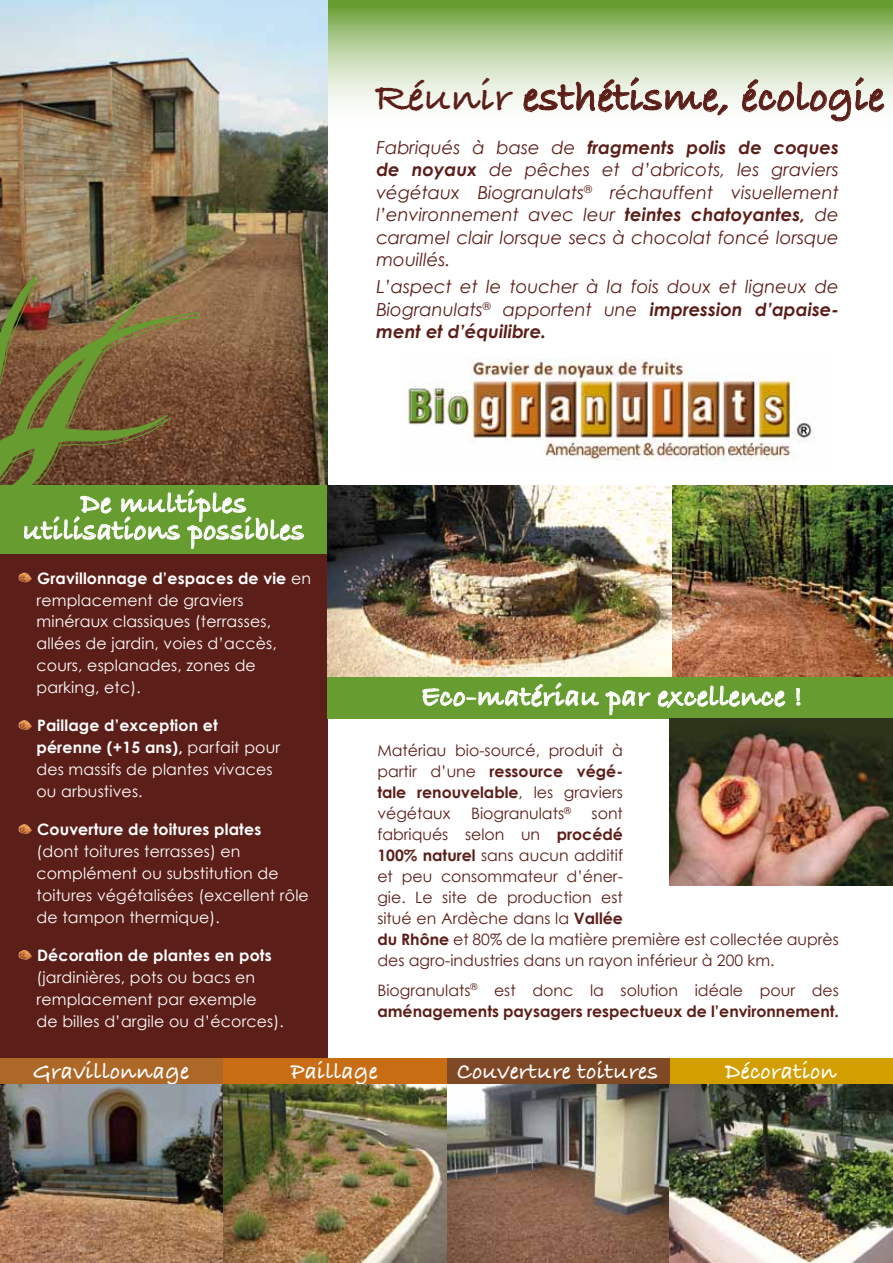
<style>
.page{position:relative;width:893px;height:1263px;background:#fff}
.page>*{position:absolute;margin:0;border:0;box-sizing:border-box;transform-origin:0 0}
.t1{font:43.5px "Bradley Hand ITCTT Bold";color:#5b1e18}
.t2{font:30px/27px "Bradley Hand ITCTT Bold";letter-spacing:.01em;color:#fff;text-align:center}
.t3{font:24px "Bradley Hand ITCTT Bold";letter-spacing:.01em;color:#fff}
.t4{font:italic 18px/22.5px "Century Gothic";color:#5b1e18;text-align:justify}
.t5{font:15.75px/21.8px "Century Gothic";letter-spacing:.01em;color:#fff}
.t6{font:15.75px/21px "Century Gothic";color:#5b1e18;text-align:justify}
.t7{font:700 15.75px/21px "Century Gothic";color:#5b1e18}
.t8{font:700 15.75px "Century Gothic";letter-spacing:.01em;color:#fff}
.s1{font-weight:700}
.s2{font-weight:400}
</style>
<div class="page">
<svg style="left:327px;top:0;width:566px;height:134px"></svg>
<img style="left:0;top:0;width:327px;height:486px">
<div style="left:0;top:506px;width:327px;height:588px;background:#5b1e18"></div>
<div style="left:0;top:486px;width:327px;height:68px;background:#669c30"></div>
<div style="left:327px;top:676px;width:566px;height:43px;background:#669c30"></div>
<div style="left:0;top:1058px;width:223px;height:26px;background:#ad6827"></div>
<div style="left:670px;top:1058px;width:223px;height:26px;background:#d39e00"></div>
<img style="left:407px;top:358px;width:406px;height:103px">
<svg style="left:523px;top:77px;width:205px;height:38px"></svg>
<svg style="left:742px;top:77px;width:142px;height:45px"></svg>
<svg style="left:0;top:275px;width:304px;height:274px"></svg>
<svg style="left:422px;top:683px;width:177px;height:24px"></svg>
<svg style="left:606px;top:690px;width:44px;height:25px"></svg>
<svg style="left:658px;top:685px;width:127px;height:23px"></svg>
<svg style="left:796px;top:676px;width:4px;height:30px"></svg>
<svg style="left:19px;top:573px;width:13px;height:9px"></svg>
<svg style="left:19px;top:720px;width:13px;height:10px"></svg>
<svg style="left:19px;top:824px;width:13px;height:10px"></svg>
<svg style="left:19px;top:950px;width:13px;height:10px"></svg>
<img style="left:672px;top:486px;width:221px;height:190px">
<img style="left:327px;top:486px;width:345px;height:190px">
<img style="left:0;top:1084px;width:893px;height:179px">
<div style="left:446px;top:1058px;width:224px;height:26px;background:#804926"></div>
<div style="left:223px;top:1058px;width:223px;height:26px;background:#c96d14"></div>
<svg style="left:888px;top:674px;width:5px;height:45px"></svg>
<img style="left:670px;top:719px;width:223px;height:166px">
<h1 class="t1" style="left:375px;top:64px;width:511px">Réunir esthétisme, écologie</h1>
<h2 class="t2" style="left:23px;top:488px;width:283px">De multiples utilisations possibles</h2>
<p class="t5" style="left:37px;top:567px;width:276px"><span class="s1">Gravillonnage d’espaces de vie</span> en remplacement de graviers minéraux classiques (terrasses, allées de jardin, voies d’accès, cours, esplanades, zones de parking, etc).</p>
<p class="t5" style="left:37px;top:715px;width:245px"><span class="s1">Paillage d’exception et pérenne (+15 ans),</span> parfait pour des massifs de plantes vivaces ou arbustives.</p>
<p class="t8" style="left:37px;top:820px;width:226px">Couverture de toitures plates</p>
<p class="t5" style="left:37px;top:840px;width:274px">(dont toitures terrasses) en complément ou substitution de toitures végétalisées (excellent rôle de tampon thermique).</p>
<p class="t8" style="left:37px;top:946px;width:236px">Décoration de plantes en pots</p>
<p class="t5" style="left:37px;top:966px;width:249px">(jardinières, pots ou bacs en remplacement par exemple<br>de billes d’argile ou d’écorces).</p>
<p class="t4" style="left:376px;top:136px;width:464px">Fabriqués à base de <span class="s1">fragments polis de coques de noyaux</span> de pêches et d’abricots, les graviers végétaux Biogranulats<sup>®</sup> réchauffent visuellement l’environnement avec leur <span class="s1">teintes chatoyantes,</span> de caramel clair lorsque secs à chocolat foncé lorsque mouillés.</p>
<p class="t4" style="left:376px;top:275px;width:464px">L’aspect et le toucher à la fois doux et ligneux de Biogranulats<sup>®</sup> apportent une <span class="s1">impression d’apaise&shy;ment et d’équilibre.</span></p>
<h2 class="t2" style="left:421px;top:682px;width:384px">Eco-matériau par excellence !</h2>
<p class="t6" style="left:377px;top:739px;width:247px">Matériau bio-sourcé, produit à partir d’une <span class="s1">ressource végé&shy;tale renouvelable</span>, les graviers végétaux</p>
<p class="t6" style="left:471px;top:802px;width:102px">Biogranulats<sup>®</sup></p>
<p class="t6" style="left:377px;top:802px;width:463px;text-align:left;text-indent:214px">sont<br>fabriqués selon un <span class="s1">procédé<br>100% naturel</span> sans aucun additif<br>et peu consommateur d’éner-<br>gie. Le site de production est<br>situé en Ardèche dans la <span class="s1">Vallée<br>du Rhône</span> et 80% de la matière première est collectée auprès des agro-industries dans un rayon inférieur à 200 km.</p>
<p class="t7" style="left:377px;top:979px;width:463px"><span class="s2">Biogranulats</span><sup>®</sup> <span class="s2">est donc la solution idéale pour des </span>aménagements paysagers respectueux de l’environnement.</p>
<h3 class="t3" style="left:33px;top:1053px;width:158px">Gravillonnage</h3>
<h3 class="t3" style="left:725px;top:1053px;width:113px">Décoration</h3>
<h3 class="t3" style="left:291px;top:1053px;width:89px">Paillage</h3>
<h3 class="t3" style="left:457px;top:1053px;width:203px">Couverture toitures</h3>
</div>
